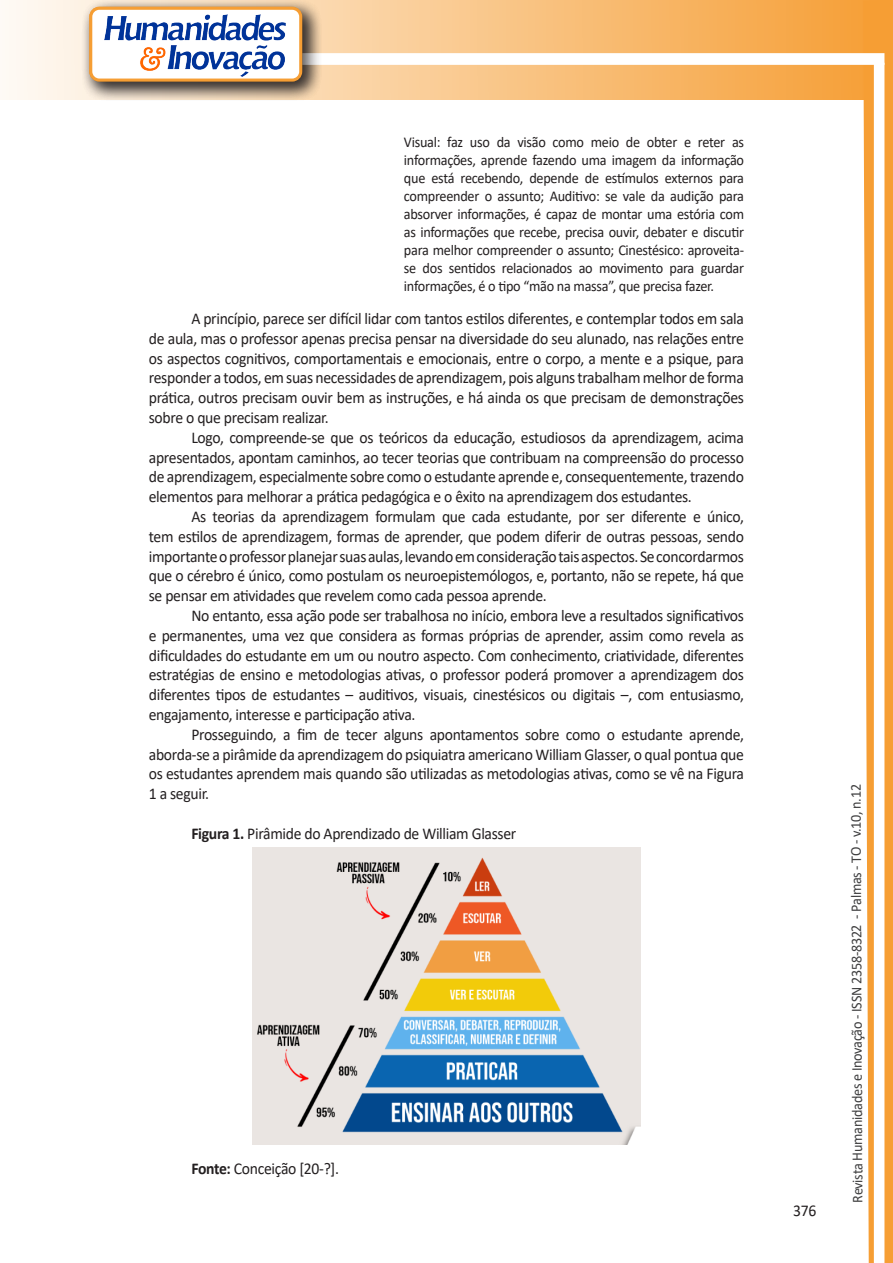
<style>
.page{position:relative;width:893px;height:1263px;background:#fff}
.page>*{position:absolute;margin:0;border:0;box-sizing:border-box;transform-origin:0 0}
.texto{font:16.5px/19.8px "Calibri";letter-spacing:-.02em;color:#231f20;text-align:justify;scale:.95 1}
.citacao{font:15px/18px "Calibri";letter-spacing:-.02em;color:#231f20;text-align:justify;scale:.95 1}
.t1{font:15px "Calibri";letter-spacing:-.025em;color:#3e3e3f;scale:.95 1}
.s1{font-weight:700}
</style>
<div class="page">
<svg style="left:5px;top:0;width:858px;height:100px;background:#f9c484"></svg>
<div style="left:302px;top:53px;width:582px;height:12px;background:#fff;border:2px solid #fff"></div>
<svg style="left:863px;top:0;width:30px;height:1263px"></svg>
<div style="left:81px;top:0;width:241px;height:102px;background:#231f20;opacity:.75"></div>
<div style="left:91px;top:8px;width:210px;height:72px;background:#fff;border-radius:9px"></div>
<img style="left:104px;top:14px;width:181px;height:62px">
<div style="left:89px;top:7px;width:213px;height:75px;border:3px solid #f69e34;border-radius:9px"></div>
<img style="left:253px;top:848px;width:387px;height:297px">
<p class="citacao" style="left:404px;top:133px;width:360px">Visual: faz uso da visão como meio de obter e reter as informações, aprende fazendo uma imagem da informação que está recebendo, depende de estímulos externos para compreender o assunto; Auditivo: se vale da audição para absorver informações, é capaz de montar uma estória com as informações que recebe, precisa ouvir, debater e discutir para melhor compreender o assunto; Cinestésico: aproveita&shy;se dos sentidos relacionados ao movimento para guardar informações, é o tipo “mão na massa”, que precisa fazer.</p>
<p class="texto" style="left:149px;top:308px;width:628px;text-indent:43px">A princípio, parece ser difícil lidar com tantos estilos diferentes, e contemplar todos em sala de aula, mas o professor apenas precisa pensar na diversidade do seu alunado, nas relações entre os aspectos cognitivos, comportamentais e emocionais, entre o corpo, a mente e a psique, para responder a todos, em suas necessidades de aprendizagem, pois alguns trabalham melhor de forma prática, outros precisam ouvir bem as instruções, e há ainda os que precisam de demonstrações sobre o que precisam realizar.</p>
<p class="texto" style="left:149px;top:427px;width:628px;text-indent:43px">Logo, compreende-se que os teóricos da educação, estudiosos da aprendizagem, acima apresentados, apontam caminhos, ao tecer teorias que contribuam na compreensão do processo de aprendizagem, especialmente sobre como o estudante aprende e, consequentemente, trazendo elementos para melhorar a prática pedagógica e o êxito na aprendizagem dos estudantes.</p>
<p class="texto" style="left:149px;top:506px;width:628px;text-indent:43px">As teorias da aprendizagem formulam que cada estudante, por ser diferente e único, tem estilos de aprendizagem, formas de aprender, que podem diferir de outras pessoas, sendo importante o professor planejar suas aulas, levando em consideração tais aspectos. Se concordarmos que o cérebro é único, como postulam os neuroepistemólogos, e, portanto, não se repete, há que se pensar em atividades que revelem como cada pessoa aprende.</p>
<p class="texto" style="left:149px;top:605px;width:628px;text-indent:43px">No entanto, essa ação pode ser trabalhosa no início, embora leve a resultados significativos e permanentes, uma vez que considera as formas próprias de aprender, assim como revela as dificuldades do estudante em um ou noutro aspecto. Com conhecimento, criatividade, diferentes estratégias de ensino e metodologias ativas, o professor poderá promover a aprendizagem dos diferentes tipos de estudantes – auditivos, visuais, cinestésicos ou digitais –, com entusiasmo, engajamento, interesse e participação ativa.</p>
<p class="texto" style="left:149px;top:724px;width:628px;text-indent:43px">Prosseguindo, a fim de tecer alguns apontamentos sobre como o estudante aprende, aborda-se a pirâmide da aprendizagem do psiquiatra americano William Glasser, o qual pontua que os estudantes aprendem mais quando são utilizadas as metodologias ativas, como se vê na Figura 1 a seguir.</p>
<p class="texto" style="left:191px;top:823px;width:344px"><span class="s1">Figura 1.</span> Pirâmide do Aprendizado de William Glasser</p>
<p class="texto" style="left:191px;top:1158px;width:157px"><span class="s1">Fonte:</span> Conceição [20-?].</p>
<p class="texto" style="left:793px;top:1200px;width:26px">376</p>
<p class="t1" style="left:846px;top:1203px;width:442px;rotate:-90deg">Revista Humanidades e Inovação - ISSN 2358-8322 - Palmas - TO - v.10, n.12</p>
</div>
